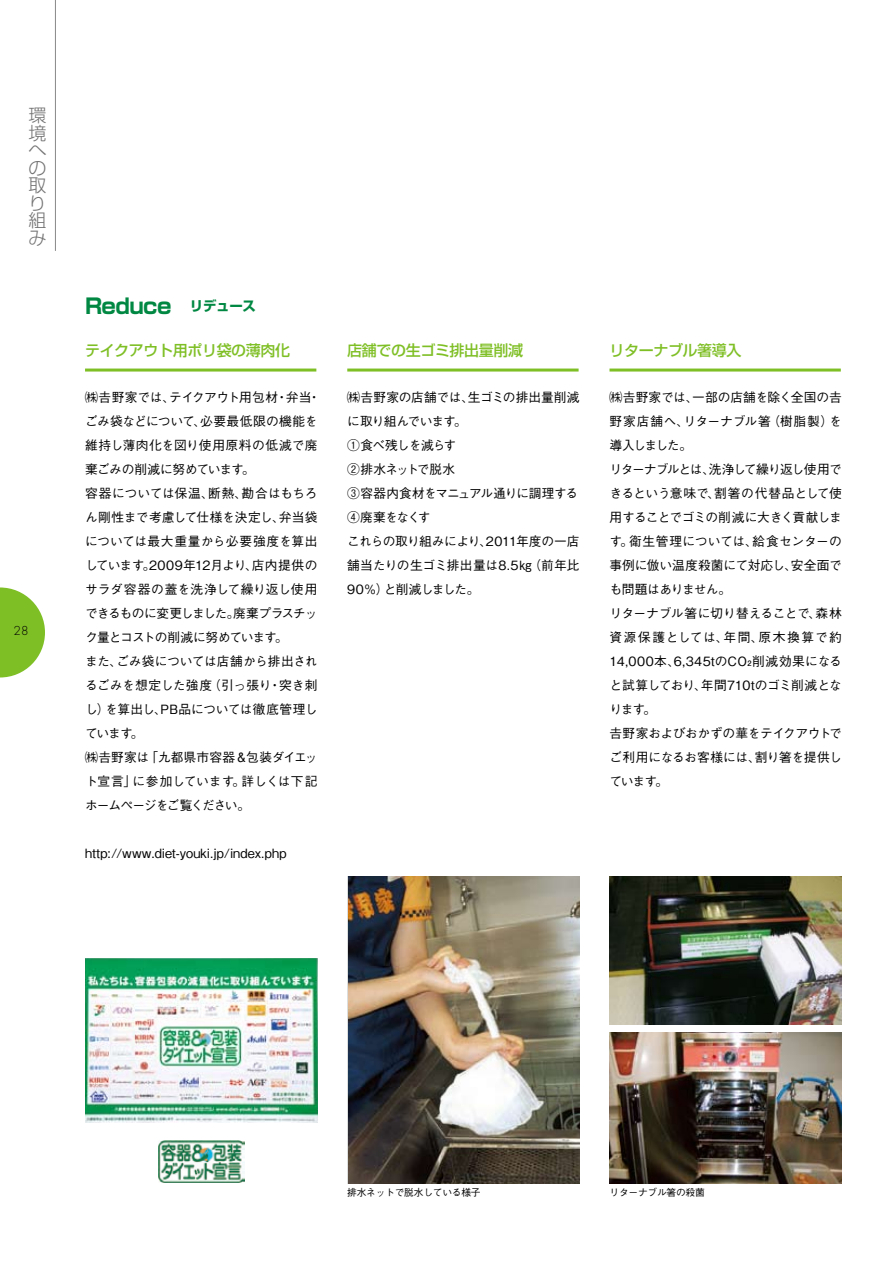
<style>
.page{position:relative;width:893px;height:1263px;background:#fff}
.page>*{position:absolute;margin:0;border:0;box-sizing:border-box;transform-origin:0 0}
.t1{font:700 21px "Shin Go Pro";letter-spacing:-.025em;color:#008842}
.t2{font:300 18px/17.5px "Shin Go Pro";color:#727172}
.t3{font:500 15px "Shin Go Pro";letter-spacing:-.025em;color:#7fbf26}
.t4{font:500 12.75px/24px "Gothic BBB Pro";letter-spacing:-.02em;color:#000}
.t5{font:500 12.75px "Gothic BBB Pro";letter-spacing:.005em;color:#000}
.t6{font:300 12px "Futura Std";color:#000}
.t7{font:500 9.75px "Gothic BBB Pro";letter-spacing:-.025em;color:#000}
.s1{font-size:13.5px}
</style>
<div class="page">
<svg style="left:0;top:587px;width:45px;height:90px"></svg>
<hr style="left:55px;top:0;width:1px;height:251px;background:#898989">
<img style="left:158px;top:1140px;width:86px;height:42px">
<img style="left:609px;top:1033px;width:233px;height:150px">
<img style="left:609px;top:876px;width:233px;height:148px">
<img style="left:85px;top:959px;width:232px;height:164px">
<img style="left:348px;top:876px;width:232px;height:307px">
<hr style="left:85px;top:369px;width:231px;height:3px;background:#7fbf26">
<hr style="left:609px;top:369px;width:232px;height:3px;background:#7fbf26">
<hr style="left:347px;top:369px;width:232px;height:3px;background:#7fbf26">
<p class="t2" style="left:28px;top:104px;width:19px">環境への取り組み</p>
<p class="t6" style="left:14px;top:623px;width:16px">28</p>
<p class="t1" style="left:85px;top:289px;width:173px">Reduce <span class="s1">リデュース</span></p>
<p class="t3" style="left:85px;top:338px;width:207px">テイクアウト用ポリ袋の薄肉化</p>
<p class="t3" style="left:347px;top:338px;width:177px">店舗での生ゴミ排出量削減</p>
<p class="t3" style="left:609px;top:338px;width:133px">リターナブル箸導入</p>
<p class="t4" style="left:85px;top:384px;width:237px">㈱吉野家では、テイクアウト用包材・弁当・ごみ袋などについて、必要最低限の機能を維持し薄肉化を図り使用原料の低減で廃棄ごみの削減に努めています。<br>容器については保温、断熱、勘合はもちろん剛性まで考慮して仕様を決定し、弁当袋については最大重量から必要強度を算出しています。2009年12月より、店内提供のサラダ容器の蓋を洗浄して繰り返し使用できるものに変更しました。廃棄プラスチック量とコストの削減に努めています。<br>また、ごみ袋については店舗から排出されるごみを想定した強度（引っ張り・突き刺し）を算出し、PB品については徹底管理しています。<br>㈱吉野家は「九都県市容器＆包装ダイエット宣言」に参加しています。詳しくは下記ホームページをご覧ください。</p>
<p class="t5" style="left:85px;top:843px;width:203px">http://www.diet-youki.jp/index.php</p>
<p class="t4" style="left:347px;top:384px;width:234px">㈱吉野家の店舗では、生ゴミの排出量削減に取り組んでいます。<br>①食べ残しを減らす<br>②排水ネットで脱水<br>③容器内食材をマニュアル通りに調理する<br>④廃棄をなくす<br>これらの取り組みにより、2011年度の一店舗当たりの生ゴミ排出量は8.5㎏（前年比<br>90％）と削減しました。</p>
<p class="t4" style="left:609px;top:384px;width:234px">㈱吉野家では、一部の店舗を除く全国の吉野家店舗へ、リターナブル箸（樹脂製）を導入しました。<br>リターナブルとは、洗浄して繰り返し使用できるという意味で、割箸の代替品として使用することでゴミの削減に大きく貢献します。衛生管理については、給食センターの事例に倣い温度殺菌にて対応し、安全面でも問題はありません。<br>リターナブル箸に切り替えることで、森林資源保護としては、年間、原木換算で約<br>14,000本、6,345tのCO₂削減効果になると試算しており、年間710tのゴミ削減となります。<br>吉野家およびおかずの華をテイクアウトでご利用になるお客様には、割り箸を提供しています。</p>
<p class="t7" style="left:347px;top:1185px;width:135px">排水ネットで脱水している様子</p>
<p class="t7" style="left:609px;top:1185px;width:97px">リターナブル箸の殺菌</p>
</div>
